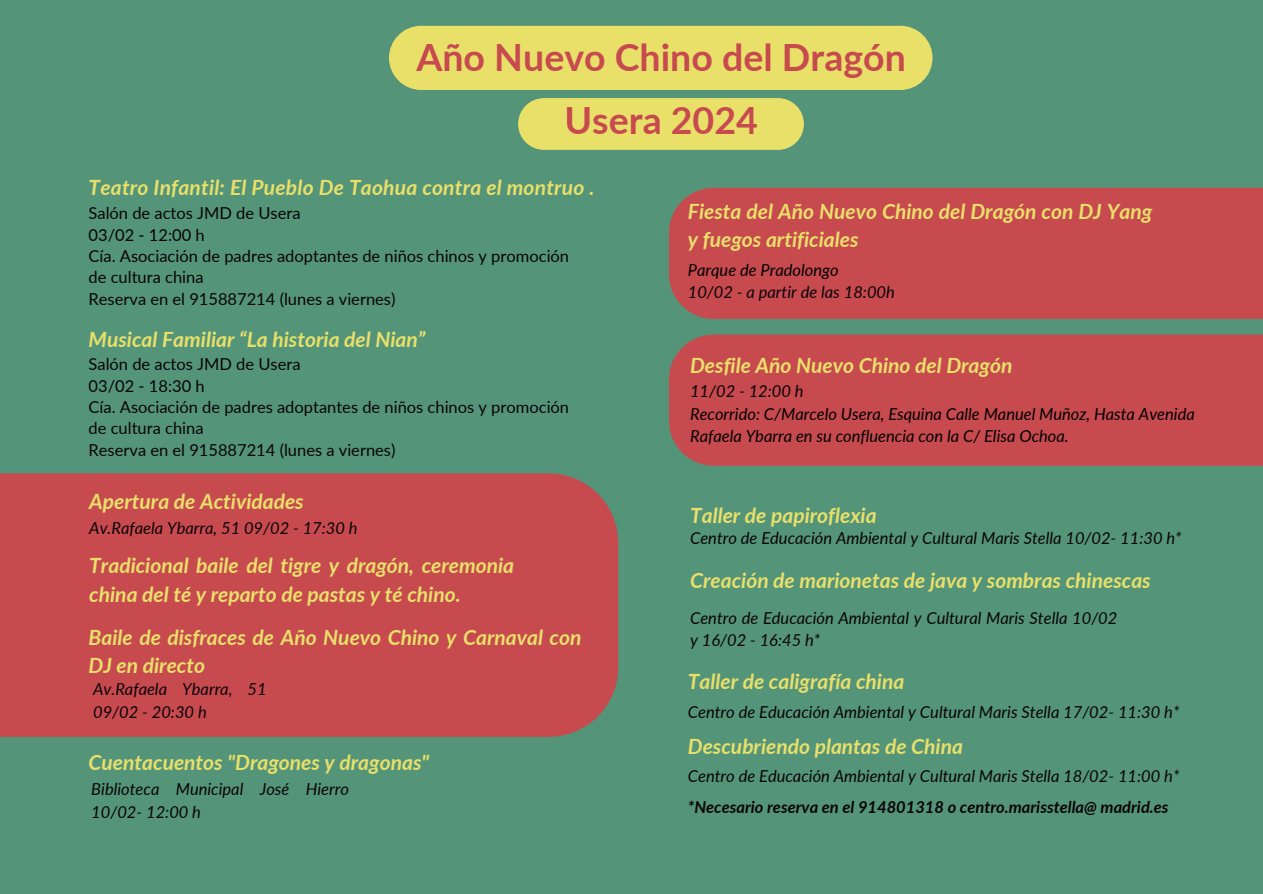
<style>
.page{position:relative;width:1263px;height:894px;background:#fff}
.page>*{position:absolute;margin:0;border:0;box-sizing:border-box;transform-origin:0 0}
.t1{font:700 37.5px/63px "Lato";color:#c74a4f;text-align:center}
.t2{font:italic 700 21px/28.2px "Lato";color:#e9e06a}
.t3{font:italic 16.5px/22.5px "Lato";color:#090408}
.t4{font:16.5px/21.3px "Lato";color:#090408}
.t5{font:italic 16.5px/22.5px "Lato";color:#000}
.t6{font:italic 700 16.5px "Lato";color:#090408}
</style>
<div class="page">
<div style="left:0;top:0;width:1263px;height:893px;background:#549479"></div>
<div style="left:0;top:473px;width:618px;height:263px;background:#c74a4f"></div>
<div style="left:389px;top:26px;width:543px;height:64px;background:#e9e06a"></div>
<div style="left:518px;top:98px;width:286px;height:52px;background:#e9e06a"></div>
<div style="left:669px;top:188px;width:594px;height:131px;background:#c74a4f"></div>
<div style="left:669px;top:334px;width:594px;height:131px;background:#c74a4f"></div>
<h1 class="t1" style="left:416px;top:25px;width:491px">Año Nuevo Chino del Dragón<br>Usera 2024</h1>
<p class="t2" style="left:89px;top:173px;width:507px">Teatro Infantil: El Pueblo De Taohua contra el montruo .</p>
<p class="t4" style="left:89px;top:202px;width:482px">Salón de actos JMD de Usera<br>03/02 - 12:00 h<br>Cía. Asociación de padres adoptantes de niños chinos y promoción de cultura china<br>Reserva en el 915887214 (lunes a viernes)</p>
<p class="t2" style="left:89px;top:325px;width:338px">Musical Familiar “La historia del Nian”</p>
<p class="t4" style="left:89px;top:353px;width:482px">Salón de actos JMD de Usera<br>03/02 - 18:30 h<br>Cía. Asociación de padres adoptantes de niños chinos y promoción de cultura china<br>Reserva en el 915887214 (lunes a viernes)</p>
<p class="t2" style="left:89px;top:487px;width:216px">Apertura de Actividades</p>
<p class="t3" style="left:89px;top:516px;width:270px">Av.Rafaela Ybarra, 51 09/02 - 17:30 h</p>
<p class="t2" style="left:89px;top:550px;width:426px;line-height:29.2px">Tradicional baile del tigre y dragón, ceremonia china del té y reparto de pastas y té chino.</p>
<p class="t2" style="left:89px;top:622px;width:494px">Baile de disfraces de Año Nuevo Chino y Carnaval con<br>DJ en directo</p>
<p class="t3" style="left:93px;top:677px;width:175px">Av.Rafaela Ybarra, 51<br>09/02 - 20:30 h</p>
<p class="t2" style="left:89px;top:748px;width:342px">Cuentacuentos "Dragones y dragonas"</p>
<p class="t3" style="left:91px;top:777px;width:259px">Biblioteca Municipal José Hierro<br>10/02- 12:00 h</p>
<p class="t2" style="left:688px;top:197px;width:466px">Fiesta del Año Nuevo Chino del Dragón con DJ Yang y fuegos artificiales</p>
<p class="t5" style="left:688px;top:258px;width:152px">Parque de Pradolongo</p>
<p class="t3" style="left:688px;top:280px;width:208px">10/02 - a partir de las 18:00h</p>
<p class="t2" style="left:690px;top:350px;width:324px">Desfile Año Nuevo Chino del Dragón</p>
<p class="t3" style="left:690px;top:379px;width:115px">11/02 - 12:00 h</p>
<p class="t5" style="left:690px;top:402px;width:506px">Recorrido: C/Marcelo Usera, Esquina Calle Manuel Muñoz, Hasta Avenida<br>Rafaela Ybarra en su confluencia con la C/ Elisa Ochoa.</p>
<p class="t2" style="left:690px;top:501px;width:188px">Taller de papiroflexia</p>
<p class="t3" style="left:690px;top:526px;width:493px">Centro de Educación Ambiental y Cultural Maris Stella 10/02- 11:30 h*</p>
<p class="t2" style="left:690px;top:565px;width:462px">Creación de marionetas de java y sombras chinescas</p>
<p class="t3" style="left:690px;top:605px;width:429px">Centro de Educación Ambiental y Cultural Maris Stella 10/02 y 16/02 - 16:45 h*</p>
<p class="t2" style="left:688px;top:666px;width:218px">Taller de caligrafía china</p>
<p class="t3" style="left:688px;top:700px;width:493px">Centro de Educación Ambiental y Cultural Maris Stella 17/02- 11:30 h*</p>
<p class="t2" style="left:688px;top:731px;width:277px">Descubriendo plantas de China</p>
<p class="t3" style="left:688px;top:763px;width:493px">Centro de Educación Ambiental y Cultural Maris Stella 18/02- 11:00 h*</p>
<p class="t6" style="left:688px;top:796px;width:482px">*Necesario reserva en el 914801318 o centro.marisstella@ madrid.es</p>
</div>
